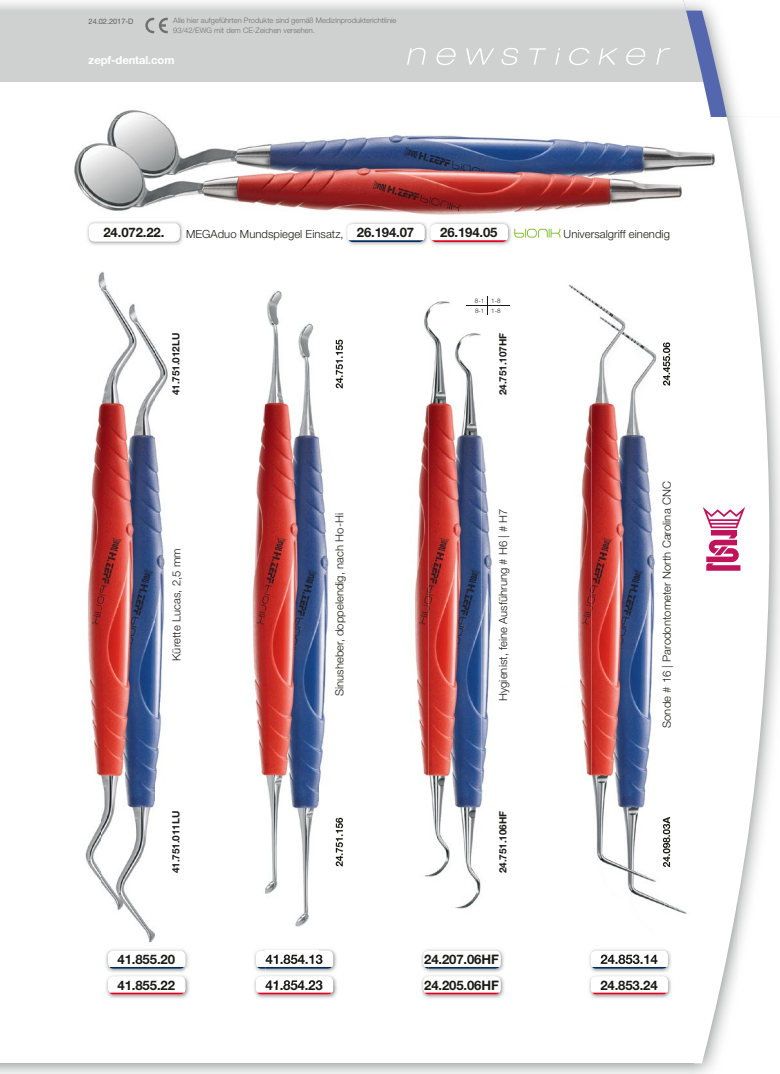
<style>
.page{position:relative;width:780px;height:1074px;background:#fff}
.page>*{position:absolute;margin:0;border:0;box-sizing:border-box;transform-origin:0 0}
.t1{font:700 13.12px/25.8px "Helvetica Neue LT Pro";letter-spacing:-.01em;color:#1a1a18}
.t2{font:300 11.25px "Helvetica Neue LT Pro";letter-spacing:.005em;color:#1a1a18}
.t3{font:700 11.25px "Helvetica Neue LT Pro";letter-spacing:-.01em;color:#fff}
.t4{font:700 10px "Helvetica Neue LT Pro";letter-spacing:-.01em;color:#1a1a18}
.t5{font:300 7.5px/10px "Helvetica Neue LT Pro";letter-spacing:.005em;color:#6f6f6e}
.t6{font:7.5px "Helvetica Neue LT Pro";letter-spacing:-.01em;color:#5d5d5c}
.t7{font:300 6.25px/10.4px "Helvetica Neue LT Pro";color:#1a1a18}
.s1{font-weight:700;font-size:13.12px}
</style>
<div class="page">
<div style="left:0;top:0;width:780px;height:81px;background:#cfd0d0"></div>
<svg style="left:407px;top:48px;width:19px;height:17px"></svg>
<svg style="left:436px;top:48px;width:20px;height:17px"></svg>
<svg style="left:501px;top:48px;width:17px;height:17px"></svg>
<svg style="left:466px;top:48px;width:28px;height:17px"></svg>
<svg style="left:555px;top:48px;width:5px;height:17px"></svg>
<svg style="left:569px;top:48px;width:20px;height:17px"></svg>
<svg style="left:599px;top:48px;width:19px;height:17px"></svg>
<svg style="left:626px;top:48px;width:20px;height:17px"></svg>
<svg style="left:656px;top:48px;width:14px;height:17px"></svg>
<svg style="left:529px;top:48px;width:17px;height:17px"></svg>
<svg style="left:145px;top:18px;width:23px;height:15px"></svg>
<img style="left:149px;top:346px;width:19px;height:597px">
<img style="left:85px;top:272px;width:22px;height:610px">
<img style="left:101px;top:288px;width:53px;height:653px">
<img style="left:481px;top:305px;width:29px;height:500px">
<img style="left:499px;top:333px;width:7px;height:62px">
<img style="left:498px;top:509px;width:11px;height:191px">
<img style="left:415px;top:309px;width:13px;height:568px">
<img style="left:428px;top:301px;width:53px;height:608px">
<svg style="left:466px;top:296px;width:43px;height:18px"></svg>
<img style="left:84px;top:119px;width:627px;height:110px">
<img style="left:105px;top:949px;width:83px;height:49px">
<img style="left:108px;top:950px;width:77px;height:4px">
<svg style="left:108px;top:954px;width:81px;height:40px"></svg>
<img style="left:255px;top:986px;width:82px;height:12px">
<img style="left:422px;top:949px;width:82px;height:49px">
<img style="left:428px;top:950px;width:72px;height:1px">
<svg style="left:421px;top:951px;width:79px;height:43px"></svg>
<img style="left:590px;top:977px;width:81px;height:21px">
<img style="left:664px;top:342px;width:6px;height:44px">
<img style="left:664px;top:816px;width:6px;height:51px">
<img style="left:591px;top:950px;width:77px;height:3px">
<svg style="left:589px;top:953px;width:79px;height:41px"></svg>
<img style="left:592px;top:967px;width:74px;height:1px">
<img style="left:591px;top:973px;width:77px;height:1px">
<img style="left:569px;top:284px;width:22px;height:493px">
<img style="left:591px;top:299px;width:73px;height:607px">
<img style="left:318px;top:339px;width:25px;height:528px">
<img style="left:335px;top:340px;width:8px;height:48px">
<img style="left:335px;top:817px;width:8px;height:49px">
<img style="left:333px;top:951px;width:4px;height:35px">
<img style="left:335px;top:514px;width:8px;height:182px">
<img style="left:235px;top:226px;width:83px;height:3px">
<img style="left:252px;top:404px;width:14px;height:490px">
<svg style="left:254px;top:949px;width:79px;height:45px"></svg>
<img style="left:266px;top:291px;width:52px;height:662px">
<img style="left:86px;top:220px;width:98px;height:25px">
<img style="left:89px;top:223px;width:91px;height:18px">
<img style="left:104px;top:227px;width:59px;height:10px">
<img style="left:344px;top:221px;width:168px;height:24px">
<img style="left:347px;top:224px;width:77px;height:18px">
<img style="left:352px;top:242px;width:67px;height:1px">
<img style="left:357px;top:228px;width:56px;height:9px">
<img style="left:348px;top:240px;width:75px;height:2px">
<svg style="left:427px;top:221px;width:2px;height:24px"></svg>
<img style="left:430px;top:224px;width:78px;height:18px">
<img style="left:440px;top:228px;width:57px;height:9px">
<img style="left:432px;top:240px;width:74px;height:2px">
<svg style="left:514px;top:229px;width:46px;height:9px"></svg>
<svg style="left:702px;top:507px;width:34px;height:64px"></svg>
<img style="left:736px;top:151px;width:44px;height:815px">
<img style="left:693px;top:901px;width:44px;height:173px">
<img style="left:0;top:0;width:683px;height:9px">
<img style="left:727px;top:117px;width:17px;height:96px">
<img style="left:683px;top:0;width:97px;height:117px">
<p class="t6" style="left:89px;top:17px;width:46px">24.02.2017-D</p>
<p class="t5" style="left:173px;top:15px;width:224px">Alle hier aufgeführten Produkte sind gemäß Medizinprodukterichtlinie<br>93/42/EWG mit dem CE-Zeichen versehen.</p>
<p class="t3" style="left:89px;top:53px;width:87px">zepf-dental.com</p>
<p class="t1" style="left:103px;top:219px;width:62px">24.072.22.</p>
<p class="t2" style="left:186px;top:227px;width:230px">MEGAduo Mundspiegel Einsatz, <span class="s1">26.194.07</span></p>
<p class="t1" style="left:440px;top:219px;width:59px">26.194.05</p>
<p class="t2" style="left:563px;top:227px;width:108px">Universalgriff einendig</p>
<p class="t4" style="left:170px;top:395px;width:64px;rotate:-90deg">41.751.012LU</p>
<p class="t2" style="left:169px;top:661px;width:114px;rotate:-90deg">Kürette Lucas, 2,5 mm</p>
<p class="t4" style="left:170px;top:873px;width:64px;rotate:-90deg">41.751.011LU</p>
<p class="t1" style="left:118px;top:946px;width:59px">41.855.20<br>41.855.22</p>
<p class="t7" style="left:475px;top:295px;width:11px">8-1<br>8-1</p>
<p class="t7" style="left:491px;top:295px;width:11px">1-8<br>1-8</p>
<p class="t4" style="left:496px;top:395px;width:64px;rotate:-90deg">24.751.107HF</p>
<p class="t2" style="left:332px;top:696px;width:185px;rotate:-90deg">Sinusheber, doppelendig, nach Ho-Hi</p>
<p class="t2" style="left:496px;top:701px;width:194px;rotate:-90deg">Hygienist, feine Ausführung # H6 | # H7</p>
<p class="t1" style="left:265px;top:971px;width:59px">41.854.23</p>
<p class="t4" style="left:496px;top:873px;width:64px;rotate:-90deg">24.751.106HF</p>
<p class="t1" style="left:424px;top:946px;width:76px">24.207.06HF<br>24.205.06HF</p>
<p class="t2" style="left:659px;top:728px;width:248px;rotate:-90deg">Sonde # 16 | Parodontometer North Carolina CNC</p>
<p class="t1" style="left:600px;top:971px;width:59px">24.853.24</p>
</div>
